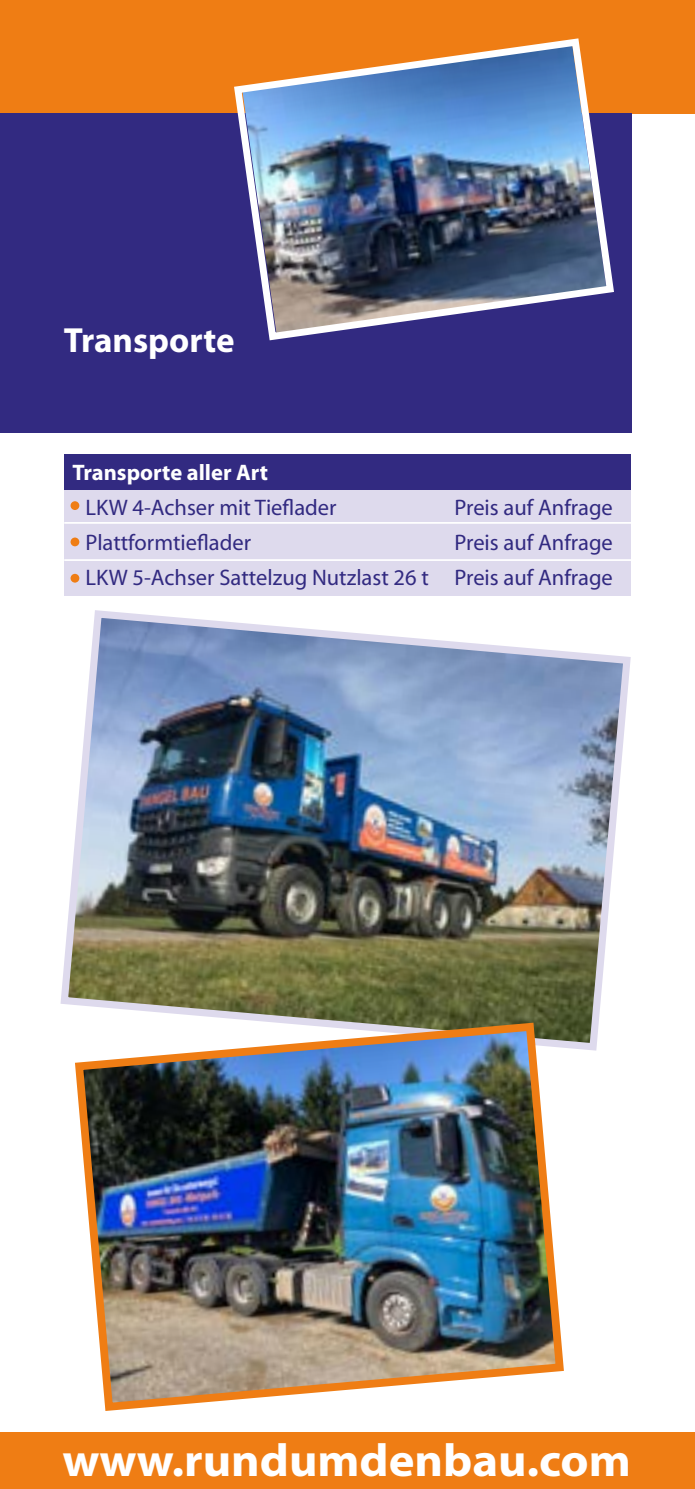
<style>
.page{position:relative;width:695px;height:1489px;background:#fff}
.page>*{position:absolute;margin:0;border:0;box-sizing:border-box;transform-origin:0 0}
.t1{font:700 46.25px "Myriad";color:#fff;scale:1.06 1}
.t2{font:700 35px "Myriad Pro";color:#fff}
.t3{font:22.5px/35px "Myriad";color:#322a81;text-align:right}
.t4{font:700 22.5px "Myriad";color:#fff}
</style>
<div class="page">
<div style="left:0;top:0;width:694px;height:113px;background:#ef7d14"></div>
<div style="left:0;top:113px;width:631px;height:319px;background:#322a81"></div>
<div style="left:0;top:1431px;width:694px;height:57px;background:#ef7d14"></div>
<img style="left:234px;top:38px;width:380px;height:303px">
<div style="left:64px;top:489px;width:566px;height:106px;background:#dedaed"></div>
<div style="left:64px;top:454px;width:566px;height:35px;background:#322a81"></div>
<hr style="left:64px;top:522px;width:567px;height:1px;background:#fff">
<div style="left:71px;top:501px;width:8px;height:9px;background:#ef7d14;border-radius:50%"></div>
<div style="left:71px;top:537px;width:8px;height:9px;background:#ef7d14;border-radius:50%"></div>
<div style="left:71px;top:574px;width:8px;height:8px;background:#ef7d14;border-radius:50%"></div>
<hr style="left:64px;top:559px;width:567px;height:2px;background:#fff">
<img style="left:60px;top:610px;width:571px;height:441px">
<img style="left:71px;top:1018px;width:497px;height:393px">
<h2 class="t2" style="left:64px;top:318px;width:172px">Transporte</h2>
<p class="t4" style="left:72px;top:461px;width:197px">Transporte aller Art</p>
<p class="t3" style="left:85px;top:491px;width:252px">LKW 4-Achser mit Tieflader</p>
<p class="t3" style="left:454px;top:491px;width:160px">Preis auf Anfrage</p>
<p class="t3" style="left:85px;top:526px;width:167px">Plattformtieflader</p>
<p class="t3" style="left:85px;top:526px;width:529px">Preis auf Anfrage<br>LKW 5-Achser Sattelzug Nutzlast 26 t Preis auf Anfrage</p>
<h1 class="t1" style="left:62px;top:1436px;width:537px">www.rundumdenbau.com</h1>
</div>
